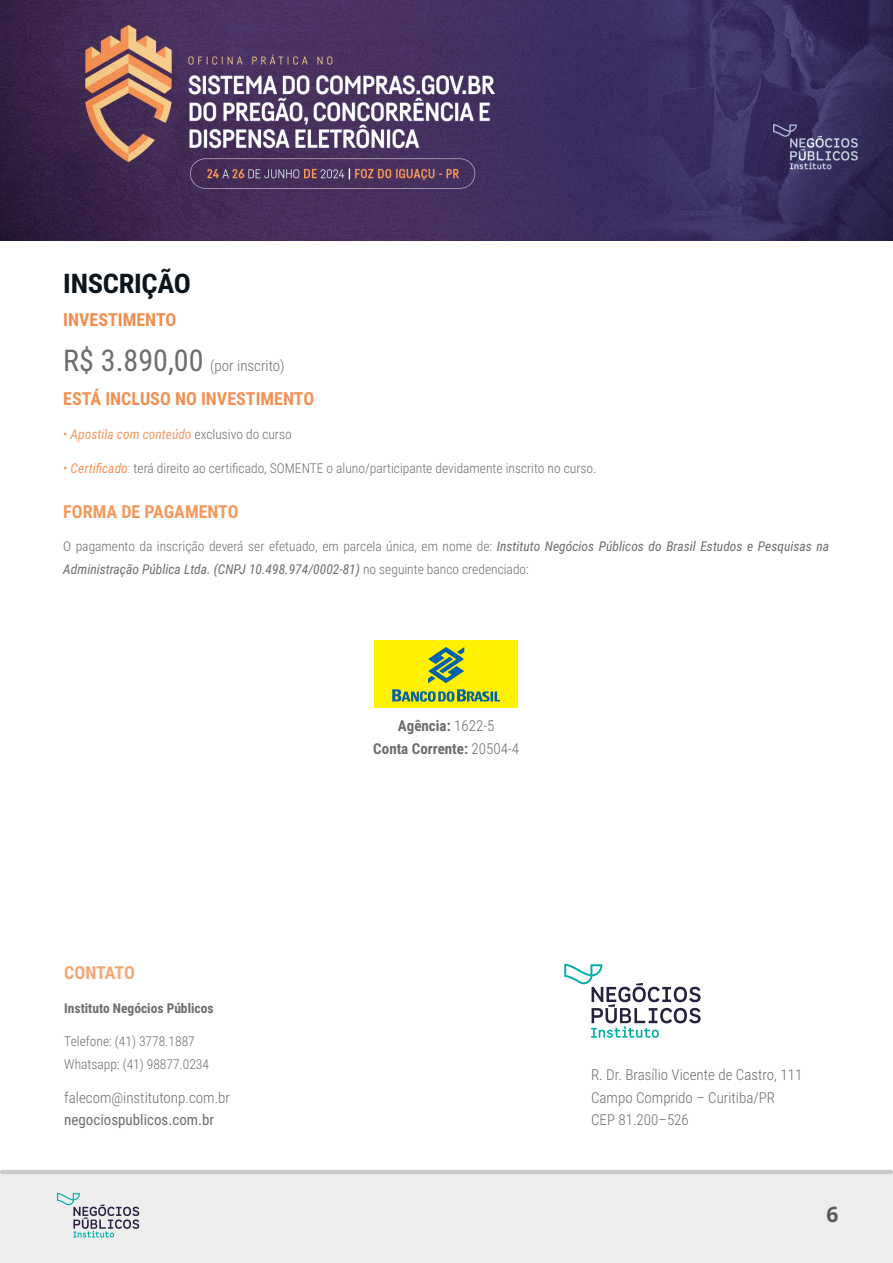
<style>
.page{position:relative;width:893px;height:1263px;background:#fff}
.page>*{position:absolute;margin:0;border:0;box-sizing:border-box;transform-origin:0 0}
.titulo-curso{font:700 27px "Roboto Condensed";letter-spacing:-.01em;color:#0d151c;scale:1.05 1}
.t1{font:700 21px "Open Sans";color:#57585a}
.tit-conteudo-prog{font:700 18px "Roboto Condensed";color:#f39154}
.tit-conteudo-prog-2{font:700 18px "Roboto Condensed";color:#f4995e}
.tit-conteudo-prog-3{font:700 18px "Roboto Condensed";color:#f18e4f}
.tit-conteudo-prog-4{font:700 18px "Roboto Condensed";letter-spacing:-.015em;color:#f6a874}
.corpo-contato{font:300 15px "Roboto Condensed";color:#6c6d70}
.corpo_banco{font:700 15px "Roboto Condensed";color:#6c6d70}
.valor{font:300 15px "Roboto Condensed";color:#6c6d70}
.corpo-contato-2{font:15px "Roboto Condensed";color:#6c6d70}
.corpo{font:italic 13.5px/22.5px "Roboto Condensed";color:#6c6d70}
.corpo-2{font:300 13.5px "Roboto Condensed";color:#6c6d70}
.corpo-3{font:italic 13.5px "Roboto Condensed";color:#f89763}
.corpo-4{font:700 13.5px "Roboto Condensed";color:#6c6d70}
.corpo-contato-3{font:300 13.5px "Roboto Condensed";color:#6c6d70}
.s1{font-weight:400;font-size:30px}
.s2{font-weight:300;font-style:normal}
.s3{font-weight:300;font-style:normal;color:#6c6d70}
.s4{color:#f7945b}
.s5{font-weight:400;font-style:italic;color:#f7945b}
.s6{font-weight:300}
</style>
<div class="page">
<div style="left:0;top:1174px;width:893px;height:89px;background:#ededed"></div>
<hr style="left:0;top:1170px;width:893px;height:4px;background:#c9c9c9;border-radius:2px">
<img style="left:0;top:0;width:893px;height:240px">
<svg style="left:57px;top:1193px;width:82px;height:44px"></svg>
<div style="left:375px;top:640px;width:143px;height:68px;background:#fff103"></div>
<svg style="left:392px;top:689px;width:108px;height:13px"></svg>
<svg style="left:428px;top:647px;width:36px;height:36px"></svg>
<svg style="left:564px;top:963px;width:137px;height:75px"></svg>
<p class="titulo-curso" style="left:63px;top:264px;width:123px">INSCRIÇÃO</p>
<p class="tit-conteudo-prog-3" style="left:63px;top:307px;width:115px">INVESTIMENTO</p>
<p class="valor" style="left:63px;top:355px;width:223px"><span class="s1">R$ 3.890,00</span> (por inscrito)</p>
<p class="tit-conteudo-prog" style="left:63px;top:386px;width:252px">ESTÁ INCLUSO NO INVESTIMENTO</p>
<p class="corpo-3" style="left:63px;top:424px;width:230px"><span class="s2">•</span> Apostila com conteúdo <span class="s3">exclusivo do curso</span></p>
<p class="corpo-2" style="left:63px;top:458px;width:535px"><span class="s4">•</span> <span class="s5">Certificado</span><span class="s4">:</span> terá direito ao certificado, SOMENTE o aluno/participante devidamente inscrito no curso.</p>
<p class="tit-conteudo-prog-2" style="left:63px;top:498px;width:177px">FORMA DE PAGAMENTO</p>
<p class="corpo" style="left:63px;top:535px;width:767px"><span class="s2">O pagamento da inscrição deverá ser efetuado, em parcela única, em nome de:</span> Instituto Negócios Públicos do Brasil Estudos e Pesquisas na<br>Administração Pública Ltda. (CNPJ 10.498.974/0002-81) <span class="s2">no seguinte banco credenciado:</span></p>
<p class="tit-conteudo-prog-4" style="left:64px;top:960px;width:72px">CONTATO</p>
<p class="corpo-4" style="left:64px;top:998px;width:151px">Instituto Negócios Públicos</p>
<p class="corpo-2" style="left:64px;top:1032px;width:132px">Telefone: (41) 3778.1887</p>
<p class="corpo-contato-3" style="left:64px;top:1054px;width:146px">Whatsapp: (41) 98877.0234</p>
<p class="corpo-contato" style="left:64px;top:1087px;width:167px">falecom@institutonp.com.br</p>
<p class="corpo-contato-2" style="left:64px;top:1109px;width:151px">negociospublicos.com.br</p>
<p class="corpo_banco" style="left:398px;top:715px;width:98px">Agência: <span class="s6">1622-5</span></p>
<p class="corpo_banco" style="left:373px;top:738px;width:147px">Conta Corrente: <span class="s6">20504-4</span></p>
<p class="corpo-contato" style="left:591px;top:1064px;width:213px">R. Dr. Brasílio Vicente de Castro, 111</p>
<p class="corpo-contato" style="left:591px;top:1087px;width:186px">Campo Comprido – Curitiba/PR</p>
<p class="corpo-contato" style="left:591px;top:1109px;width:99px">CEP 81.200–526</p>
<h2 class="t1" style="left:826px;top:1199px;width:14px">6</h2>
</div>
